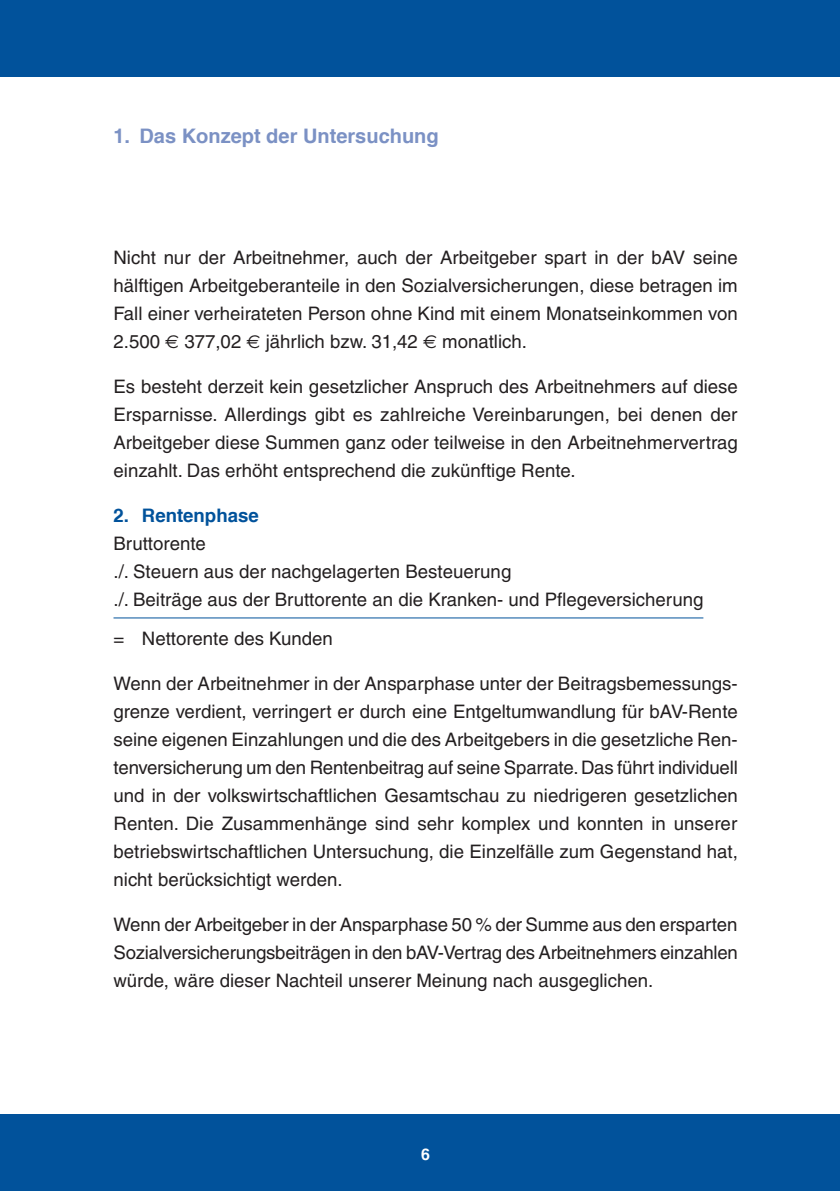
<style>
.page{position:relative;width:840px;height:1191px;background:#fff}
.page>*{position:absolute;margin:0;border:0;box-sizing:border-box;transform-origin:0 0}
.t1{font:700 20px "Helvetica";color:#7b91c4}
.t2{font:18.6px/28px "Helvetica";color:#231f20;text-align:justify}
.t3{font:700 18.6px "Helvetica";color:#01529b}
.t4{font:700 16px "Helvetica";color:#fff}
.s1{font-family:"Euro Sans"}
</style>
<div class="page">
<div style="left:0;top:0;width:839px;height:76px;background:#01529b"></div>
<div style="left:0;top:1114px;width:839px;height:77px;background:#01529b"></div>
<hr style="left:113px;top:617px;width:590px;height:1px;background:#01529b">
<p class="t1" style="left:113px;top:124px;width:326px">1. Das Konzept der Untersuchung</p>
<p class="t2" style="left:113px;top:243px;width:625px">Nicht nur der Arbeitnehmer, auch der Arbeitgeber spart in der bAV seine hälftigen Arbeitgeberanteile in den Sozialversicherungen, diese betragen im Fall einer verheirateten Person ohne Kind mit einem Monatseinkommen von 2.500 <span class="s1">€</span> 377,02 <span class="s1">€</span> jährlich bzw. 31,42 <span class="s1">€</span> monatlich.</p>
<p class="t2" style="left:113px;top:372px;width:625px">Es besteht derzeit kein gesetzlicher Anspruch des Arbeitnehmers auf diese Ersparnisse. Allerdings gibt es zahlreiche Vereinbarungen, bei denen der Arbeitgeber diese Summen ganz oder teilweise in den Arbeitnehmervertrag einzahlt. Das erhöht entsprechend die zukünftige Rente.</p>
<p class="t3" style="left:113px;top:504px;width:147px">2. Rentenphase</p>
<p class="t2" style="left:113px;top:529px;width:591px;text-align:left">Bruttorente<br>./. Steuern aus der nachgelagerten Besteuerung<br>./. Beiträge aus der Bruttorente an die Kranken- und Pflegeversicherung</p>
<p class="t2" style="left:113px;top:625px;width:221px">= Nettorente des Kunden</p>
<p class="t2" style="left:113px;top:670px;width:625px">Wenn der Arbeitnehmer in der Ansparphase unter der Beitragsbemessungs&shy;grenze verdient, verringert er durch eine Entgeltumwandlung für bAV-Rente seine eigenen Einzahlungen und die des Arbeitgebers in die gesetzliche Ren&shy;tenversicherung um den Rentenbeitrag auf seine Sparrate. Das führt individuell und in der volkswirtschaftlichen Gesamtschau zu niedrigeren gesetzlichen Renten. Die Zusammenhänge sind sehr komplex und konnten in unserer betriebswirtschaftlichen Untersuchung, die Einzelfälle zum Gegenstand hat, nicht berücksichtigt werden.</p>
<p class="t2" style="left:113px;top:911px;width:625px">Wenn der Arbeitgeber in der Ansparphase 50 % der Summe aus den ersparten Sozialversicherungsbeiträgen in den bAV-Vertrag des Arbeitnehmers einzahlen würde, wäre dieser Nachteil unserer Meinung nach ausgeglichen.</p>
<p class="t4" style="left:421px;top:1144px;width:10px">6</p>
</div>
